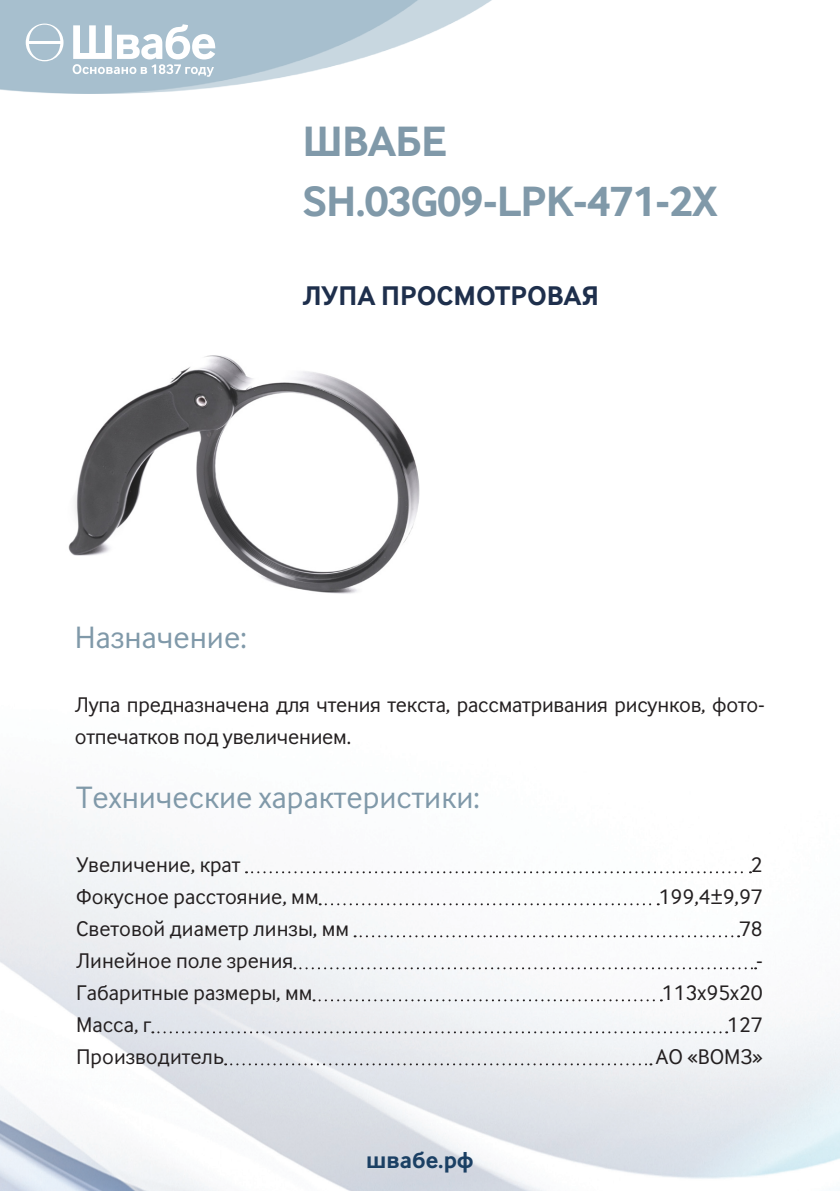
<style>
.page{position:relative;width:840px;height:1191px;background:#fff}
.page>*{position:absolute;margin:0;border:0;box-sizing:border-box;transform-origin:0 0}
.Заголовок_в_артикуле{font:700 44px "Inter Face Corp";letter-spacing:-.02em;color:#8099a9}
.Подзаголовок_2{font:32px "Inter Face Corp";color:#8099a9}
.Заголовок_в_артикуле-2{font:700 28px "Inter Face Corp";color:#1e2f4c}
.tabl_text2{font:700 24px "Inter Face Corp";color:#1b4064}
.tabl_text3{font:22px "Inter Face Corp";color:#231f20}
.Основной_текст{font:22px/32px "Inter Face Corp";letter-spacing:-.01em;color:#231f20}
</style>
<div class="page">
<img style="left:0;top:790px;width:839px;height:401px">
<img style="left:0;top:0;width:492px;height:94px">
<svg style="left:26px;top:24px;width:37px;height:37px"></svg>
<svg style="left:73px;top:24px;width:142px;height:53px"></svg>
<img style="left:68px;top:355px;width:352px;height:239px">
<svg style="left:246px;top:871px;width:504px;height:2px"></svg>
<svg style="left:319px;top:903px;width:339px;height:2px"></svg>
<svg style="left:354px;top:935px;width:384px;height:2px"></svg>
<svg style="left:294px;top:967px;width:461px;height:2px"></svg>
<svg style="left:313px;top:999px;width:348px;height:2px"></svg>
<svg style="left:152px;top:1031px;width:574px;height:2px"></svg>
<svg style="left:225px;top:1063px;width:426px;height:2px"></svg>
<p class="Заголовок_в_артикуле" style="left:302px;top:115px;width:146px">ШВАБЕ</p>
<p class="Заголовок_в_артикуле" style="left:302px;top:176px;width:416px">SH.03G09-LPK-471-2X</p>
<p class="Заголовок_в_артикуле-2" style="left:302px;top:279px;width:298px">ЛУПА ПРОСМОТРОВАЯ</p>
<p class="Подзаголовок_2" style="left:75px;top:619px;width:173px">Назначение:</p>
<p class="Основной_текст" style="left:75px;top:689px;width:691px">Лупа предназначена для чтения текста, рассматривания рисунков, фото&shy;отпечатков под увеличением.</p>
<p class="Подзаголовок_2" style="left:76px;top:779px;width:405px">Технические характеристики:</p>
<p class="tabl_text3" style="left:76px;top:852px;width:166px">Увеличение, крат</p>
<p class="tabl_text3" style="left:750px;top:852px;width:13px">2</p>
<p class="tabl_text3" style="left:76px;top:884px;width:244px">Фокусное расстояние, мм</p>
<p class="tabl_text3" style="left:658px;top:884px;width:106px">199,4±9,97</p>
<p class="tabl_text3" style="left:76px;top:916px;width:274px">Световой диаметр линзы, мм</p>
<p class="tabl_text3" style="left:738px;top:916px;width:25px">78</p>
<p class="tabl_text3" style="left:76px;top:948px;width:218px">Линейное поле зрения</p>
<p class="tabl_text3" style="left:755px;top:948px;width:8px">-</p>
<p class="tabl_text3" style="left:76px;top:980px;width:238px">Габаритные размеры, мм</p>
<p class="tabl_text3" style="left:661px;top:980px;width:102px">113х95х20</p>
<p class="tabl_text3" style="left:76px;top:1012px;width:77px">Масса, г</p>
<p class="tabl_text3" style="left:726px;top:1012px;width:37px">127</p>
<p class="tabl_text3" style="left:76px;top:1044px;width:149px">Производитель</p>
<p class="tabl_text3" style="left:655px;top:1044px;width:108px">АО «ВОМЗ»</p>
<p class="tabl_text2" style="left:366px;top:1145px;width:109px">швабе.рф</p>
</div>
